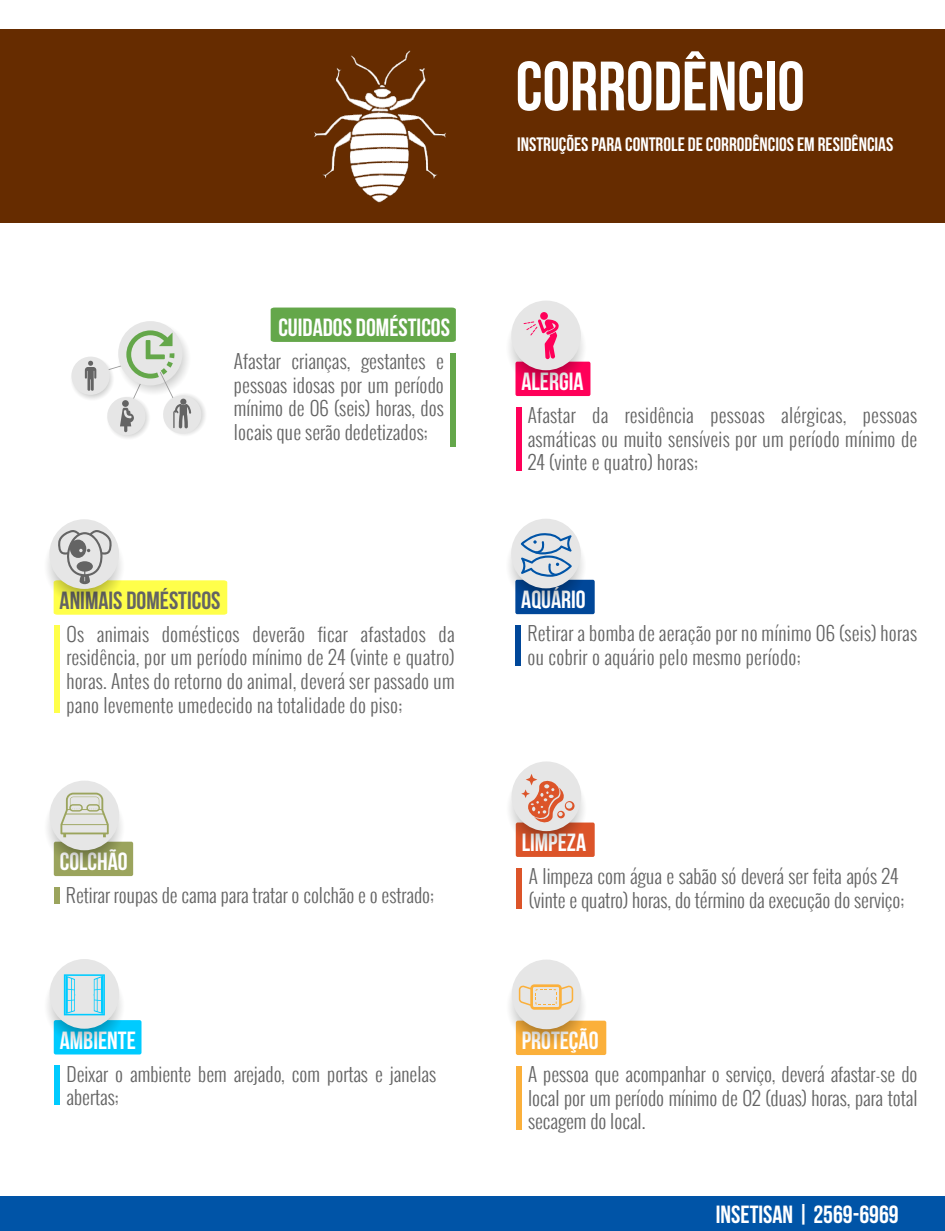
<style>
.page{position:relative;width:945px;height:1231px;background:#fff}
.page>*{position:absolute;margin:0;border:0;box-sizing:border-box;transform-origin:0 0}
.t1{font:69.56px "Bebas Neue";color:#fff}
.t2{font:24.85px "Bebas Neue";color:#fff}
.t3{font:24.85px "Bebas Neue";color:#646464}
.t4{font:19.43px "Bebas Neue";color:#fff}
.t5{font:300 19.25px/23.6px "Oswald";color:#646464;text-align:justify}
</style>
<div class="page">
<div style="left:0;top:29px;width:945px;height:193px;background:#662c00"></div>
<div style="left:0;top:1196px;width:945px;height:34px;background:#0054a7"></div>
<div style="left:54px;top:841px;width:79px;height:35px;background:#9ba45d;border-radius:2px"></div>
<div style="left:54px;top:886px;width:6px;height:17px;background:#9ba45d"></div>
<svg style="left:38px;top:781px;width:92px;height:92px"></svg>
<div style="left:50px;top:780px;width:69px;height:70px;background:#e6e6e6;border-radius:50%"></div>
<div style="left:516px;top:1020px;width:90px;height:34px;background:#fbb03b;border-radius:2px"></div>
<div style="left:516px;top:1065px;width:6px;height:64px;background:#fbb03b"></div>
<svg style="left:500px;top:959px;width:92px;height:93px"></svg>
<div style="left:512px;top:959px;width:69px;height:70px;background:#e6e6e6;border-radius:50%"></div>
<div style="left:54px;top:625px;width:6px;height:87px;background:#ffff4a"></div>
<div style="left:516px;top:822px;width:79px;height:34px;background:#dc5429;border-radius:2px"></div>
<div style="left:516px;top:867px;width:6px;height:41px;background:#dc5429"></div>
<svg style="left:500px;top:761px;width:92px;height:93px"></svg>
<div style="left:512px;top:761px;width:69px;height:70px;background:#e6e6e6;border-radius:50%"></div>
<svg style="left:521px;top:773px;width:54px;height:50px"></svg>
<div style="left:54px;top:1019px;width:88px;height:35px;background:#00cbff;border-radius:2px"></div>
<div style="left:54px;top:1065px;width:6px;height:40px;background:#00cbff"></div>
<svg style="left:38px;top:959px;width:92px;height:92px"></svg>
<div style="left:50px;top:958px;width:69px;height:70px;background:#e6e6e6;border-radius:50%"></div>
<svg style="left:64px;top:974px;width:41px;height:41px"></svg>
<svg style="left:60px;top:792px;width:49px;height:45px"></svg>
<svg style="left:38px;top:519px;width:92px;height:92px"></svg>
<div style="left:49px;top:519px;width:70px;height:70px;background:#e6e6e6;border-radius:50%"></div>
<svg style="left:54px;top:529px;width:173px;height:85px"></svg>
<svg style="left:519px;top:984px;width:54px;height:25px"></svg>
<div style="left:515px;top:579px;width:80px;height:35px;background:#004799;border-radius:2px"></div>
<div style="left:516px;top:625px;width:5px;height:40px;background:#004799"></div>
<svg style="left:499px;top:519px;width:93px;height:92px"></svg>
<div style="left:511px;top:518px;width:70px;height:70px;background:#e6e6e6;border-radius:50%"></div>
<div style="left:516px;top:361px;width:74px;height:35px;background:#ff0059;border-radius:2px"></div>
<div style="left:516px;top:407px;width:5px;height:63px;background:#ff0059"></div>
<svg style="left:500px;top:301px;width:92px;height:92px"></svg>
<div style="left:511px;top:300px;width:70px;height:70px;background:#e6e6e6;border-radius:50%"></div>
<svg style="left:521px;top:533px;width:51px;height:43px"></svg>
<div style="left:540px;top:312px;width:8px;height:8px;background:#ff0059;border-radius:50%"></div>
<svg style="left:524px;top:319px;width:35px;height:40px"></svg>
<img style="left:314px;top:50px;width:132px;height:153px">
<div style="left:271px;top:307px;width:185px;height:35px;background:#64a74a"></div>
<div style="left:450px;top:353px;width:6px;height:93px;background:#64a74a"></div>
<svg style="left:67px;top:353px;width:50px;height:51px"></svg>
<div style="left:71px;top:356px;width:39px;height:39px;background:#e6e6e6;border-radius:50%"></div>
<div style="left:118px;top:321px;width:65px;height:64px;background:#e6e6e6;border-radius:50%"></div>
<svg style="left:85px;top:330px;width:120px;height:108px"></svg>
<h1 class="t1" style="left:516px;top:48px;width:291px">CORRODÊNCIO</h1>
<p class="t4" style="left:517px;top:134px;width:378px">INSTRUÇÕES PARA CONTROLE DE CORRODÊNCIOS EM RESIDÊNCIAS</p>
<p class="t2" style="left:278px;top:314px;width:173px">CUIDADOS DOMÉSTICOS</p>
<p class="t5" style="left:234px;top:349px;width:211px">Afastar crianças, gestantes e pessoas idosas por um período mínimo de 06 (seis) horas, dos locais que serão dedetizados;</p>
<p class="t3" style="left:60px;top:586px;width:163px">ANIMAIS DOMÉSTICOS</p>
<p class="t5" style="left:66px;top:622px;width:390px">Os animais domésticos deverão ficar afastados da residência, por um período mínimo de 24 (vinte e quatro) horas. Antes do retorno do animal, deverá ser passado um pano levemente umedecido na totalidade do piso;</p>
<p class="t2" style="left:60px;top:848px;width:69px">COLCHÃO</p>
<p class="t5" style="left:66px;top:883px;width:370px">Retirar roupas de cama para tratar o colchão e o estrado;</p>
<p class="t2" style="left:60px;top:1026px;width:78px">AMBIENTE</p>
<p class="t5" style="left:66px;top:1061px;width:371px">Deixar o ambiente bem arejado, com portas e janelas abertas;</p>
<p class="t2" style="left:521px;top:368px;width:64px">ALERGIA</p>
<p class="t5" style="left:528px;top:403px;width:391px">Afastar da residência pessoas alérgicas, pessoas asmáticas ou muito sensíveis por um período mínimo de 24 (vinte e quatro) horas;</p>
<p class="t2" style="left:521px;top:586px;width:66px">AQUÁRIO</p>
<p class="t5" style="left:528px;top:621px;width:391px">Retirar a bomba de aeração por no mínimo 06 (seis) horas ou cobrir o aquário pelo mesmo período;</p>
<p class="t2" style="left:522px;top:828px;width:66px">LIMPEZA</p>
<p class="t5" style="left:529px;top:864px;width:377px">A limpeza com água e sabão só deverá ser feita após 24 (vinte e quatro) horas, do término da execução do serviço;</p>
<p class="t2" style="left:522px;top:1026px;width:78px">PROTEÇÃO</p>
<p class="t5" style="left:528px;top:1062px;width:391px">A pessoa que acompanhar o serviço, deverá afastar-se do local por um período mínimo de 02 (duas) horas, para total secagem do local.</p>
<p class="t2" style="left:716px;top:1200px;width:184px">INSETISAN | 2569-6969</p>
</div>
